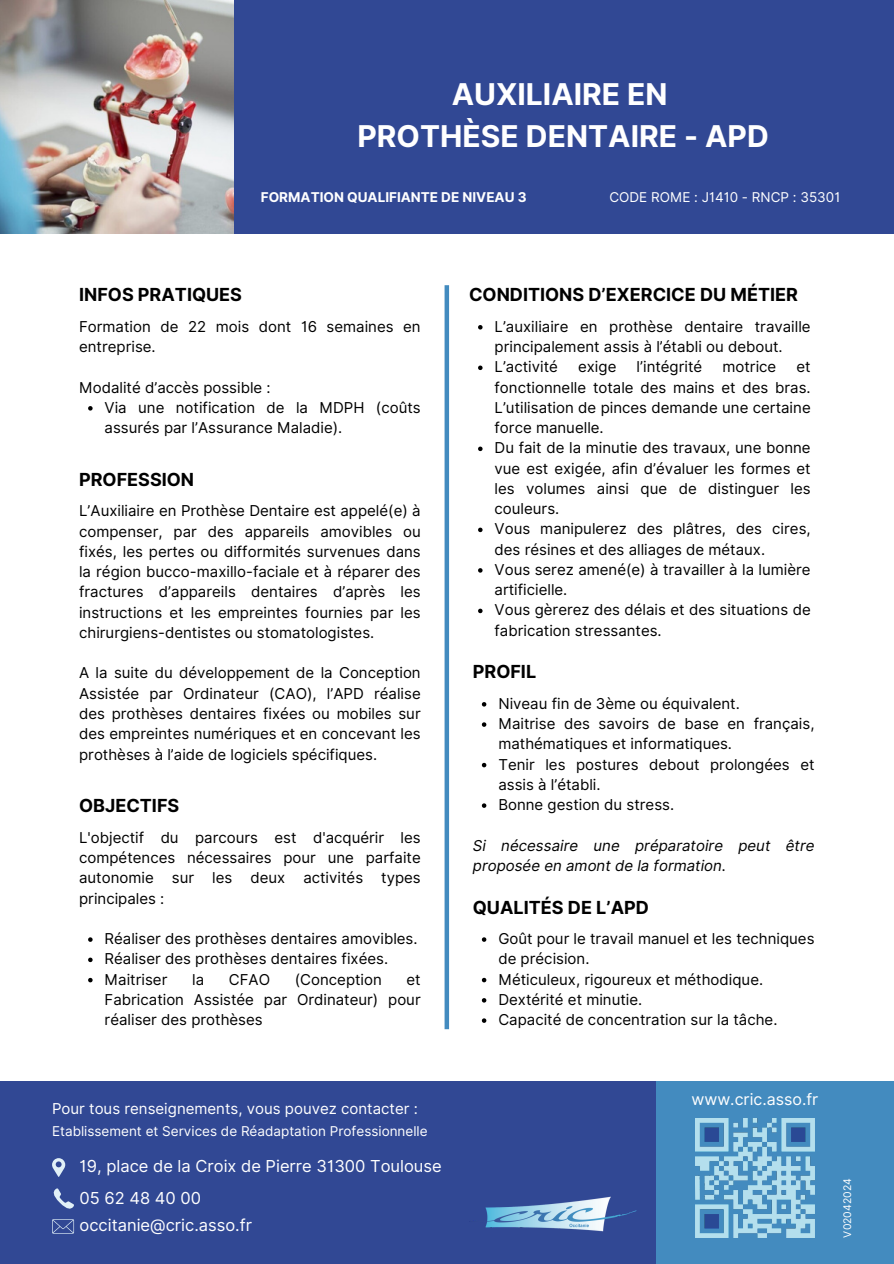
<style>
.page{position:relative;width:894px;height:1264px;background:#fff}
.page>*{position:absolute;margin:0;border:0;box-sizing:border-box;transform-origin:0 0}
.t1{font:700 30px/41.7px "Inter";color:#fff;text-align:center}
.t2{font:700 18px "Inter";color:#000}
.t3{font:16.5px "Inter";color:#fff}
.t4{font:15.9px "Inter";color:#fff}
.t5{font:15px/20.2px "Inter";color:#000}
.t6{font:italic 15px/20.2px "Inter";color:#000}
.t7{font:15px "Inter";color:#fff}
.t8{font:13.5px "Inter";color:#fff}
.t9{font:700 13.5px "Inter";color:#fff}
.t10{font:10.5px "Inter";color:#fff}
</style>
<div class="page">
<div style="left:0;top:0;width:893px;height:233px;background:#314894"></div>
<img style="left:0;top:0;width:233px;height:233px">
<div style="left:444px;top:285px;width:5px;height:744px;background:#438bbf"></div>
<svg style="left:88px;top:406px;width:5px;height:4px"></svg>
<svg style="left:478px;top:325px;width:4px;height:4px"></svg>
<svg style="left:478px;top:365px;width:4px;height:5px"></svg>
<svg style="left:478px;top:446px;width:4px;height:5px"></svg>
<svg style="left:478px;top:527px;width:4px;height:5px"></svg>
<svg style="left:478px;top:568px;width:4px;height:4px"></svg>
<svg style="left:478px;top:608px;width:4px;height:5px"></svg>
<svg style="left:481px;top:702px;width:5px;height:4px"></svg>
<svg style="left:481px;top:722px;width:5px;height:4px"></svg>
<svg style="left:481px;top:762px;width:5px;height:5px"></svg>
<svg style="left:481px;top:803px;width:5px;height:4px"></svg>
<svg style="left:481px;top:937px;width:5px;height:4px"></svg>
<svg style="left:481px;top:977px;width:5px;height:5px"></svg>
<svg style="left:481px;top:998px;width:5px;height:4px"></svg>
<svg style="left:481px;top:1018px;width:5px;height:4px"></svg>
<svg style="left:88px;top:937px;width:5px;height:4px"></svg>
<svg style="left:88px;top:957px;width:5px;height:5px"></svg>
<svg style="left:88px;top:977px;width:5px;height:5px"></svg>
<div style="left:0;top:1080px;width:893px;height:183px;background:#314894"></div>
<div style="left:655px;top:1080px;width:238px;height:183px;background:#438bbf"></div>
<img style="left:485px;top:1196px;width:151px;height:36px">
<svg style="left:52px;top:1158px;width:13px;height:19px"></svg>
<svg style="left:53px;top:1188px;width:21px;height:21px"></svg>
<svg style="left:52px;top:1219px;width:22px;height:14px"></svg>
<img style="left:695px;top:1118px;width:119px;height:119px">
<h1 class="t1" style="left:357px;top:74px;width:413px">AUXILIAIRE EN<br>PROTHÈSE DENTAIRE - APD</h1>
<h5 class="t9" style="left:261px;top:189px;width:267px">FORMATION QUALIFIANTE DE NIVEAU 3</h5>
<h6 class="t8" style="left:609px;top:189px;width:232px">CODE ROME : J1410 - RNCP : 35301</h6>
<h2 class="t2" style="left:79px;top:284px;width:164px">INFOS PRATIQUES</h2>
<h4 class="t5" style="left:79px;top:316px;width:343px">Formation de 22 mois dont 16 semaines en entreprise.</h4>
<h4 class="t5" style="left:79px;top:377px;width:193px">Modalité d’accès possible :</h4>
<p class="t5" style="left:105px;top:397px;width:317px">Via une notification de la MDPH (coûts assurés par l’Assurance Maladie).</p>
<h2 class="t2" style="left:79px;top:468px;width:117px">PROFESSION</h2>
<h4 class="t5" style="left:79px;top:501px;width:343px;text-align:justify">L’Auxiliaire en Prothèse Dentaire est appelé(e) à compenser, par des appareils amovibles ou fixés, les pertes ou difformités survenues dans la région bucco-maxillo-faciale et à réparer des fractures d’appareils dentaires d’après les instructions et les empreintes fournies par les chirurgiens-dentistes ou stomatologistes.</h4>
<h4 class="t5" style="left:79px;top:663px;width:343px;text-align:justify">A la suite du développement de la Conception Assistée par Ordinateur (CAO), l’APD réalise des prothèses dentaires fixées ou mobiles sur des empreintes numériques et en concevant les prothèses à l’aide de logiciels spécifiques.</h4>
<p class="t2" style="left:79px;top:795px;width:102px">OBJECTIFS</p>
<p class="t5" style="left:79px;top:827px;width:343px;text-align:justify">L'objectif du parcours est d'acquérir les compétences nécessaires pour une parfaite autonomie sur les deux activités types principales :</p>
<p class="t5" style="left:105px;top:928px;width:314px">Réaliser des prothèses dentaires amovibles.</p>
<p class="t5" style="left:105px;top:948px;width:285px">Réaliser des prothèses dentaires fixées.</p>
<h4 class="t5" style="left:105px;top:969px;width:64px">Maitriser</h4>
<h4 class="t5" style="left:192px;top:969px;width:13px">la</h4>
<h4 class="t5" style="left:229px;top:969px;width:43px">CFAO</h4>
<h4 class="t5" style="left:295px;top:969px;width:89px">(Conception</h4>
<h4 class="t5" style="left:105px;top:969px;width:317px;text-align:justify;text-indent:302px">et Fabrication Assistée par Ordinateur) pour réaliser des prothèses</h4>
<h3 class="t7" style="left:52px;top:1099px;width:367px">Pour tous renseignements, vous pouvez contacter :</h3>
<p class="t8" style="left:52px;top:1122px;width:377px">Etablissement et Services de Réadaptation Professionnelle</p>
<h3 class="t3" style="left:79px;top:1156px;width:363px">19, place de la Croix de Pierre 31300 Toulouse</h3>
<p class="t3" style="left:79px;top:1187px;width:123px">05 62 48 40 00</p>
<p class="t3" style="left:79px;top:1214px;width:174px">occitanie@cric.asso.fr</p>
<h2 class="t2" style="left:469px;top:284px;width:330px">CONDITIONS D’EXERCICE DU MÉTIER</h2>
<h4 class="t5" style="left:494px;top:316px;width:317px">L’auxiliaire en prothèse dentaire travaille principalement assis à l’établi ou debout.</h4>
<p class="t5" style="left:494px;top:357px;width:65px">L’activité</p>
<p class="t5" style="left:578px;top:357px;width:40px">exige</p>
<p class="t5" style="left:636px;top:357px;width:67px">l’intégrité</p>
<p class="t5" style="left:722px;top:357px;width:55px">motrice</p>
<p class="t5" style="left:494px;top:357px;width:317px;text-align:justify;text-indent:302px">et fonctionnelle totale des mains et des bras.<br>L’utilisation de pinces demande une certaine force manuelle.</p>
<p class="t5" style="left:494px;top:438px;width:317px;text-align:justify">Du fait de la minutie des travaux, une bonne vue est exigée, afin d’évaluer les formes et les volumes ainsi que de distinguer les couleurs.</p>
<p class="t5" style="left:494px;top:519px;width:317px">Vous manipulerez des plâtres, des cires, des résines et des alliages de métaux.</p>
<h2 class="t5" style="left:494px;top:559px;width:317px">Vous serez amené(e) à travailler à la lumière artificielle.</h2>
<p class="t5" style="left:494px;top:600px;width:317px">Vous gèrerez des délais et des situations de fabrication stressantes.</p>
<p class="t2" style="left:472px;top:661px;width:65px">PROFIL</p>
<p class="t5" style="left:498px;top:693px;width:243px">Niveau fin de 3ème ou équivalent.</p>
<p class="t5" style="left:498px;top:713px;width:317px">Maitrise des savoirs de base en français, mathématiques et informatiques.</p>
<p class="t5" style="left:498px;top:754px;width:317px">Tenir les postures debout prolongées et assis à l’établi.</p>
<p class="t5" style="left:498px;top:794px;width:177px">Bonne gestion du stress.</p>
<h2 class="t6" style="left:472px;top:835px;width:343px">Si nécessaire une préparatoire peut être proposée en amont de la formation.</h2>
<p class="t2" style="left:472px;top:896px;width:178px">QUALITÉS DE L’APD</p>
<p class="t5" style="left:498px;top:928px;width:317px">Goût pour le travail manuel et les techniques de précision.<br>Méticuleux, rigoureux et méthodique.<br>Dextérité et minutie.<br>Capacité de concentration sur la tâche.</p>
<p class="t4" style="left:691px;top:1090px;width:128px">www.cric.asso.fr</p>
<h3 class="t10" style="left:840px;top:1237px;width:61px;rotate:-90deg">V02042024</h3>
</div>
